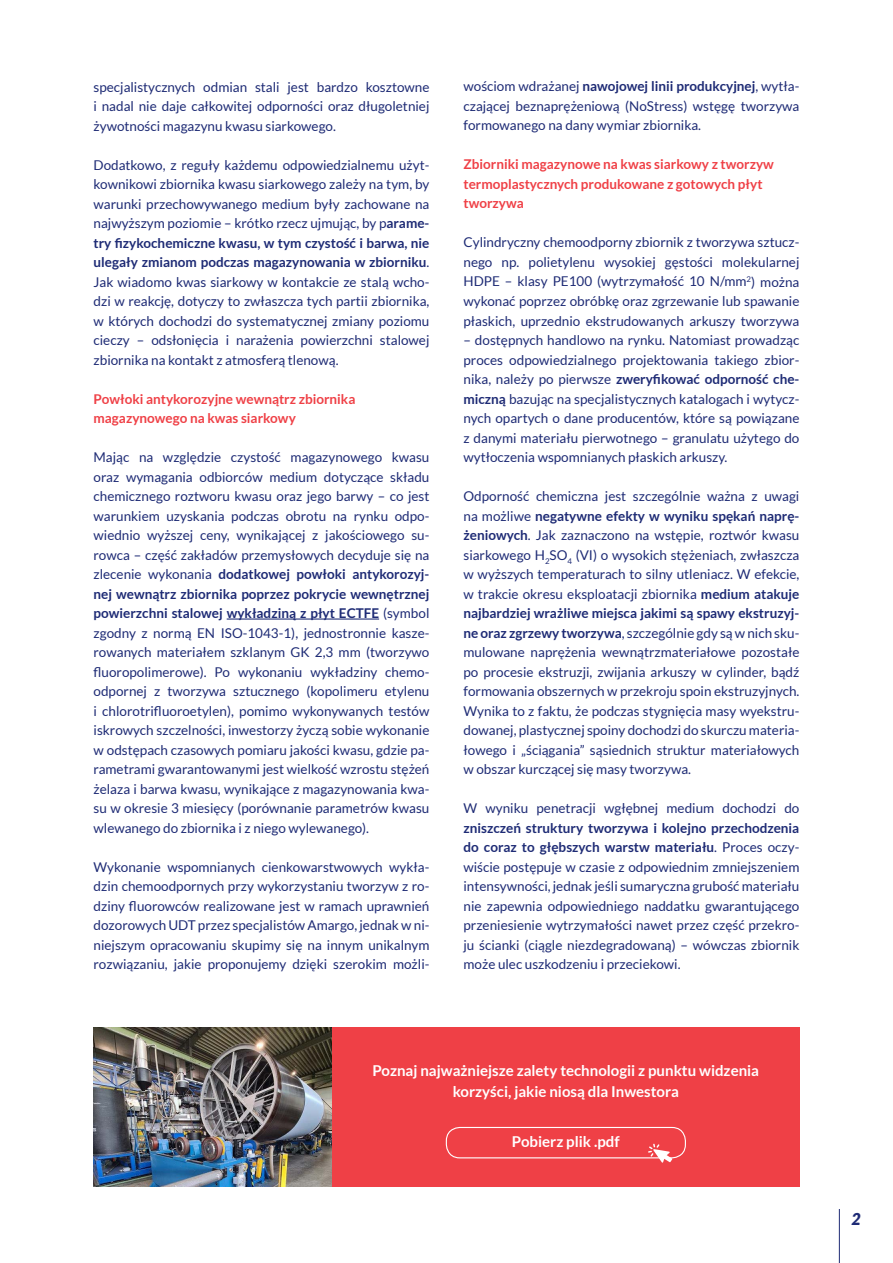
<style>
.page{position:relative;width:893px;height:1263px;background:#fff}
.page>*{position:absolute;margin:0;border:0;box-sizing:border-box;transform-origin:0 0}
.t1{font:italic 900 16.5px "Lato";color:#1e2b75}
.t2{font:700 15px/21px "Lato";color:#fff;text-align:center}
.t3{font:13.5px/19.5px "Lato";color:#1e2b75;text-align:justify}
.t4{font:700 13.5px/19.5px "Lato";color:#ef4046}
.s1{font-weight:700}
</style>
<div class="page">
<hr style="left:839px;top:1209px;width:1px;height:54px;background:#1e2b75">
<hr style="left:227px;top:618px;width:152px;height:2px;background:#1e2b75">
<img style="left:94px;top:1027px;width:238px;height:159px">
<div style="left:332px;top:1027px;width:467px;height:159px;background:#ef4046"></div>
<div style="left:446px;top:1127px;width:240px;height:31px;border:1px solid #fff;border-radius:14px"></div>
<svg style="left:648px;top:1144px;width:24px;height:19px"></svg>
<p class="t3" style="left:94px;top:77px;width:337px">specjalistycznych odmian stali jest bardzo kosztowne i nadal nie daje całkowitej odporności oraz długoletniej żywotności magazynu kwasu siarkowego.</p>
<p class="t3" style="left:94px;top:155px;width:337px">Dodatkowo, z reguły każdemu odpowiedzialnemu użyt&shy;kownikowi zbiornika kwasu siarkowego zależy na tym, by warunki przechowywanego medium były zachowane na najwyższym poziomie – krótko rzecz ujmując, by p<span class="s1">arame&shy;try fizykochemiczne kwasu, w tym czystość i barwa, nie ulegały zmianom podczas magazynowania w zbiorniku</span>.<br>Jak wiadomo kwas siarkowy w kontakcie ze stalą wcho&shy;dzi w reakcję, dotyczy to zwłaszcza tych partii zbiornika, w których dochodzi do systematycznej zmiany poziomu cieczy – odsłonięcia i narażenia powierzchni stalowej zbiornika na kontakt z atmosferą tlenową.</p>
<p class="t4" style="left:94px;top:389px;width:263px">Powłoki antykorozyjne wewnątrz zbiornika magazynowego na kwas siarkowy</p>
<p class="t3" style="left:94px;top:447px;width:337px">Mając na względzie czystość magazynowego kwasu oraz wymagania odbiorców medium dotyczące składu chemicznego roztworu kwasu oraz jego barwy – co jest warunkiem uzyskania podczas obrotu na rynku odpo&shy;wiednio wyższej ceny, wynikającej z jakościowego su&shy;rowca – część zakładów przemysłowych decyduje się na zlecenie wykonania <span class="s1">dodatkowej powłoki antykorozyj&shy;nej wewnątrz zbiornika poprzez pokrycie wewnętrznej powierzchni stalowej wykładziną z płyt ECTFE</span> (symbol zgodny z normą EN ISO-1043-1), jednostronnie kasze&shy;rowanych materiałem szklanym GK 2,3 mm (tworzywo fluoropolimerowe). Po wykonaniu wykładziny chemo&shy;odpornej z tworzywa sztucznego (kopolimeru etylenu i chlorotrifluoroetylen), pomimo wykonywanych testów iskrowych szczelności, inwestorzy życzą sobie wykonanie w odstępach czasowych pomiaru jakości kwasu, gdzie pa&shy;rametrami gwarantowanymi jest wielkość wzrostu stężeń żelaza i barwa kwasu, wynikające z magazynowania kwa&shy;su w okresie 3 miesięcy (porównanie parametrów kwasu wlewanego do zbiornika i z niego wylewanego).</p>
<p class="t3" style="left:94px;top:857px;width:337px">Wykonanie wspomnianych cienkowarstwowych wykła&shy;dzin chemoodpornych przy wykorzystaniu tworzyw z ro&shy;dziny fluorowców realizowane jest w ramach uprawnień dozorowych UDT przez specjalistów Amargo, jednak w ni&shy;niejszym opracowaniu skupimy się na innym unikalnym rozwiązaniu, jakie proponujemy dzięki szerokim możli-</p>
<p class="t3" style="left:463px;top:77px;width:337px">wościom wdrażanej <span class="s1">nawojowej linii produkcyjnej</span>, wytła&shy;czającej beznaprężeniową (NoStress) wstęgę tworzywa formowanego na dany wymiar zbiornika.</p>
<p class="t4" style="left:463px;top:155px;width:312px">Zbiorniki magazynowe na kwas siarkowy z tworzyw termoplastycznych produkowane z gotowych płyt tworzywa</p>
<p class="t3" style="left:463px;top:233px;width:337px">Cylindryczny chemoodporny zbiornik z tworzywa sztucz&shy;nego np. polietylenu wysokiej gęstości molekularnej HDPE – klasy PE100 (wytrzymałość 10 N/mm<sup>2</sup>) można wykonać poprzez obróbkę oraz zgrzewanie lub spawanie płaskich, uprzednio ekstrudowanych arkuszy tworzywa</p>
<p class="t3" style="left:463px;top:330px;width:337px">– dostępnych handlowo na rynku. Natomiast prowadząc proces odpowiedzialnego projektowania takiego zbior&shy;nika, należy po pierwsze <span class="s1">zweryfikować odporność che&shy;miczną</span> bazując na specjalistycznych katalogach i wytycz&shy;nych opartych o dane producentów, które są powiązane z danymi materiału pierwotnego – granulatu użytego do wytłoczenia wspomnianych płaskich arkuszy.</p>
<p class="t3" style="left:463px;top:486px;width:337px">Odporność chemiczna jest szczególnie ważna z uwagi na możliwe <span class="s1">negatywne efekty w wyniku spękań naprę&shy;żeniowych</span>. Jak zaznaczono na wstępie, roztwór kwasu siarkowego H<sub>2</sub>SO<sub>4</sub> (VI) o wysokich stężeniach, zwłaszcza w wyższych temperaturach to silny utleniacz. W efekcie, w trakcie okresu eksploatacji zbiornika <span class="s1">medium atakuje najbardziej wrażliwe miejsca jakimi są spawy ekstruzyj&shy;ne oraz zgrzewy tworzywa</span>, szczególnie gdy są w nich sku&shy;mulowane naprężenia wewnątrzmateriałowe pozostałe po procesie ekstruzji, zwijania arkuszy w cylinder, bądź formowania obszernych w przekroju spoin ekstruzyjnych.<br>Wynika to z faktu, że podczas stygnięcia masy wyekstru&shy;dowanej, plastycznej spoiny dochodzi do skurczu materia&shy;łowego i „ściągania” sąsiednich struktur materiałowych w obszar kurczącej się masy tworzywa.</p>
<p class="t3" style="left:463px;top:798px;width:337px">W wyniku penetracji wgłębnej medium dochodzi do</p>
<p class="t3" style="left:463px;top:818px;width:337px"><span class="s1">zniszczeń struktury tworzywa i kolejno przechodzenia do coraz to głębszych warstw materiału</span>. Proces oczy&shy;wiście postępuje w czasie z odpowiednim zmniejszeniem intensywności, jednak jeśli sumaryczna grubość materiału nie zapewnia odpowiedniego naddatku gwarantującego przeniesienie wytrzymałości nawet przez część przekro&shy;ju ścianki (ciągle niezdegradowaną) – wówczas zbiornik może ulec uszkodzeniu i przeciekowi.</p>
<p class="t2" style="left:372px;top:1059px;width:388px">Poznaj najważniejsze zalety technologii z punktu widzenia korzyści, jakie niosą dla Inwestora</p>
<p class="t2" style="left:512px;top:1131px;width:109px">Pobierz plik .pdf</p>
<p class="t1" style="left:851px;top:1207px;width:11px">2</p>
</div>
